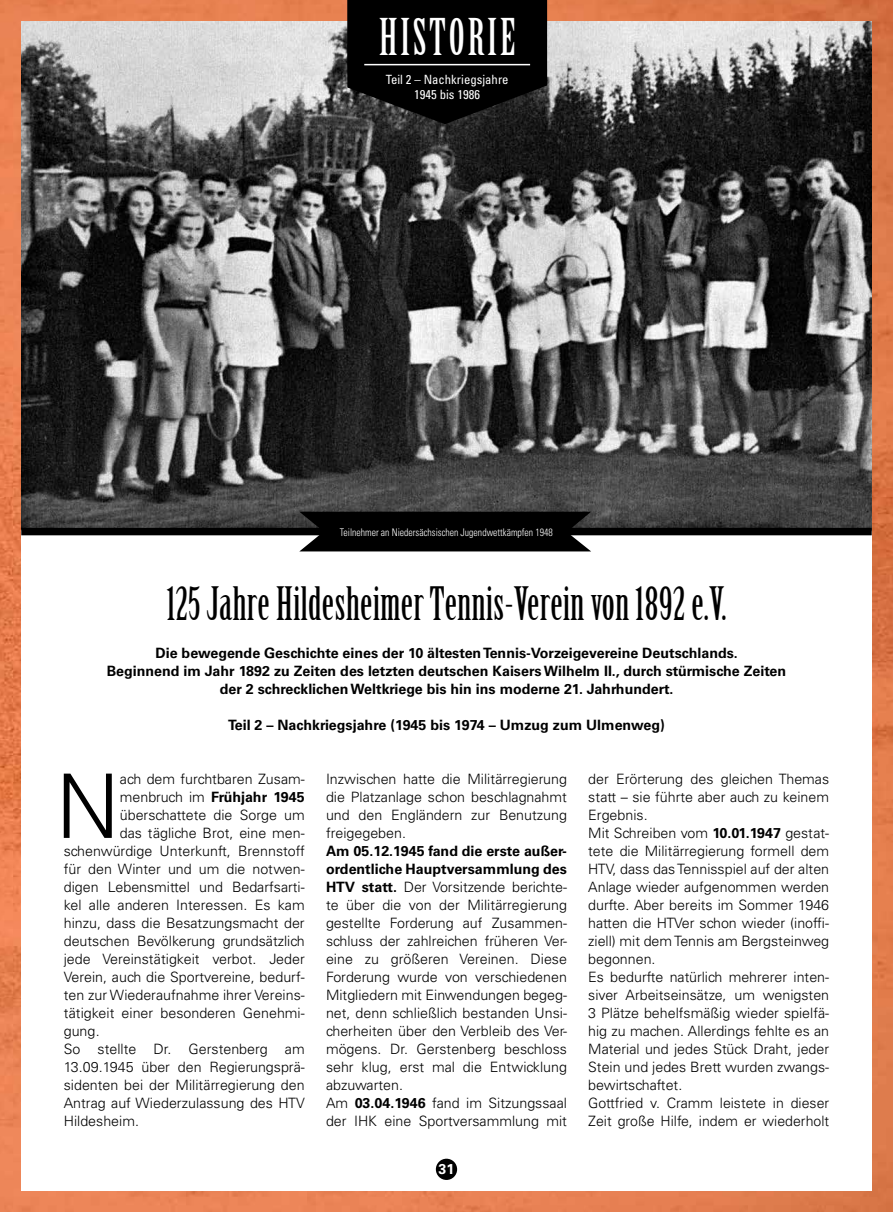
<style>
.page{position:relative;width:893px;height:1212px;background:#fff}
.page>*{position:absolute;margin:0;border:0;box-sizing:border-box;transform-origin:0 0}
.t1{font:300 89.1px "Univers LT Std";color:#000}
.t2{font:49.5px "Birch Std";letter-spacing:.06em;color:#fff}
.t3{font:45px "Birch Std";letter-spacing:.01em;color:#000}
.t4{font:300 14.25px/18px "Univers LT Std";color:#000}
.t5{font:700 14.25px/18px "Univers LT Std";color:#000;text-align:center}
.t6{font:700 14.25px "Univers LT Std";color:#fff}
.t7{font:condensed 12.75px/15px "Univers LT Std";color:#fff;text-align:center}
.t8{font:300 condensed 10.5px "Univers LT Std";color:#fff;scale:.93 1}
.s1{font-weight:300}
.s2{font-weight:700}
</style>
<div class="page">
<img style="left:0;top:0;width:893px;height:1212px">
<div style="left:21px;top:21px;width:851px;height:1170px;background:#fff"></div>
<img style="left:21px;top:21px;width:851px;height:507px">
<svg style="left:347px;top:0;width:200px;height:124px;background:#080808"></svg>
<hr style="left:364px;top:64px;width:166px;height:1px;background:#fff">
<div style="left:436px;top:1159px;width:21px;height:21px;background:#000;border-radius:50%"></div>
<div style="left:21px;top:528px;width:851px;height:7px;background:#000"></div>
<div style="left:299px;top:512px;width:292px;height:39px;background:#000"></div>
<h2 class="t2" style="left:379px;top:9px;width:138px">Historie</h2>
<p class="t7" style="left:386px;top:72px;width:124px">Teil 2 – Nachkriegsjahre<br>1945 bis 1986</p>
<p class="t8" style="left:340px;top:526px;width:230px">Teilnehmer an Niedersächsischen Jugendwettkämpfen 1948</p>
<h3 class="t3" style="left:167px;top:578px;width:561px">125 Jahre Hildesheimer Tennis-Verein von 1892 e.V.</h3>
<p class="t5" style="left:107px;top:644px;width:681px">Die bewegende Geschichte eines der 10 ältesten Tennis-Vorzeigevereine Deutschlands.<br>Beginnend im Jahr 1892 zu Zeiten des letzten deutschen Kaisers Wilhelm II., durch stürmische Zeiten der 2 schrecklichen Weltkriege bis hin ins moderne 21. Jahrhundert.</p>
<p class="t5" style="left:228px;top:716px;width:438px">Teil 2 – Nachkriegsjahre (1945 bis 1974 – Umzug zum Ulmenweg)</p>
<h1 class="t1" style="left:56px;top:753px;width:66px">N</h1>
<p class="t4" style="left:120px;top:770px;width:186px">ach dem furchtbaren Zusam-</p>
<p class="t5" style="left:120px;top:788px;width:186px"><span class="s1">menbruch im</span> Frühjahr 1945</p>
<p class="t4" style="left:120px;top:806px;width:186px">überschattete die Sorge um</p>
<p class="t4" style="left:120px;top:824px;width:186px">das tägliche Brot, eine men-</p>
<p class="t4" style="left:64px;top:842px;width:242px">schenwürdige Unterkunft, Brennstoff</p>
<p class="t4" style="left:64px;top:860px;width:242px">für den Winter und um die notwen-</p>
<p class="t4" style="left:64px;top:878px;width:242px">digen Lebensmittel und Bedarfsarti-</p>
<p class="t4" style="left:64px;top:896px;width:242px">kel alle anderen Interessen. Es kam</p>
<p class="t4" style="left:64px;top:914px;width:242px">hinzu, dass die Besatzungsmacht der</p>
<p class="t4" style="left:64px;top:932px;width:242px">deutschen Bevölkerung grundsätzlich</p>
<p class="t4" style="left:64px;top:950px;width:242px">jede Vereinstätigkeit verbot. Jeder</p>
<p class="t4" style="left:64px;top:968px;width:242px">Verein, auch die Sportvereine, bedurf-</p>
<p class="t4" style="left:64px;top:986px;width:242px">ten zur Wiederaufnahme ihrer Vereins-</p>
<p class="t4" style="left:64px;top:1004px;width:242px">tätigkeit einer besonderen Genehmi-</p>
<p class="t4" style="left:64px;top:1022px;width:37px">gung.</p>
<p class="t4" style="left:64px;top:1040px;width:242px">So stellte Dr. Gerstenberg am</p>
<p class="t4" style="left:64px;top:1058px;width:242px">13.09.1945 über den Regierungsprä-</p>
<p class="t4" style="left:64px;top:1076px;width:242px">sidenten bei der Militärregierung den</p>
<p class="t4" style="left:64px;top:1094px;width:242px">Antrag auf Wiederzulassung des HTV</p>
<p class="t4" style="left:64px;top:1112px;width:77px">Hildesheim.</p>
<p class="t4" style="left:326px;top:770px;width:242px;text-align:justify">Inzwischen hatte die Militärregierung die Platzanlage schon beschlagnahmt und den Engländern zur Benutzung freigegeben.</p>
<p class="t4" style="left:326px;top:842px;width:242px"><span class="s2">Am 05.12.1945 fand die erste außer&shy;ordentliche Hauptversammlung des HTV statt.</span> Der Vorsitzende berichte&shy;te über die von der Militärregierung gestellte Forderung auf Zusammen&shy;schluss der zahlreichen früheren Ver&shy;eine zu größeren Vereinen. Diese Forderung wurde von verschiedenen Mitgliedern mit Einwendungen begeg&shy;net, denn schließlich bestanden Unsi&shy;cherheiten über den Verbleib des Ver&shy;mögens. Dr. Gerstenberg beschloss sehr klug, erst mal die Entwicklung abzuwarten.<br>Am <span class="s2">03.04.1946</span> fand im Sitzungssaal der IHK eine Sportversammlung mit</p>
<p class="t6" style="left:439px;top:1161px;width:17px">31</p>
<p class="t4" style="left:588px;top:770px;width:242px">der Erörterung des gleichen Themas statt – sie führte aber auch zu keinem Ergebnis.<br>Mit Schreiben vom <span class="s2">10.01.1947</span> gestat&shy;tete die Militärregierung formell dem HTV, dass das Tennisspiel auf der alten Anlage wieder aufgenommen werden durfte. Aber bereits im Sommer 1946 hatten die HTVer schon wieder (inoffi&shy;ziell) mit dem Tennis am Bergsteinweg begonnen.<br>Es bedurfte natürlich mehrerer inten&shy;siver Arbeitseinsätze, um wenigsten 3 Plätze behelfsmäßig wieder spielfä&shy;hig zu machen. Allerdings fehlte es an Material und jedes Stück Draht, jeder Stein und jedes Brett wurden zwangs&shy;bewirtschaftet.<br>Gottfried v. Cramm leistete in dieser Zeit große Hilfe, indem er wiederholt</p>
</div>
